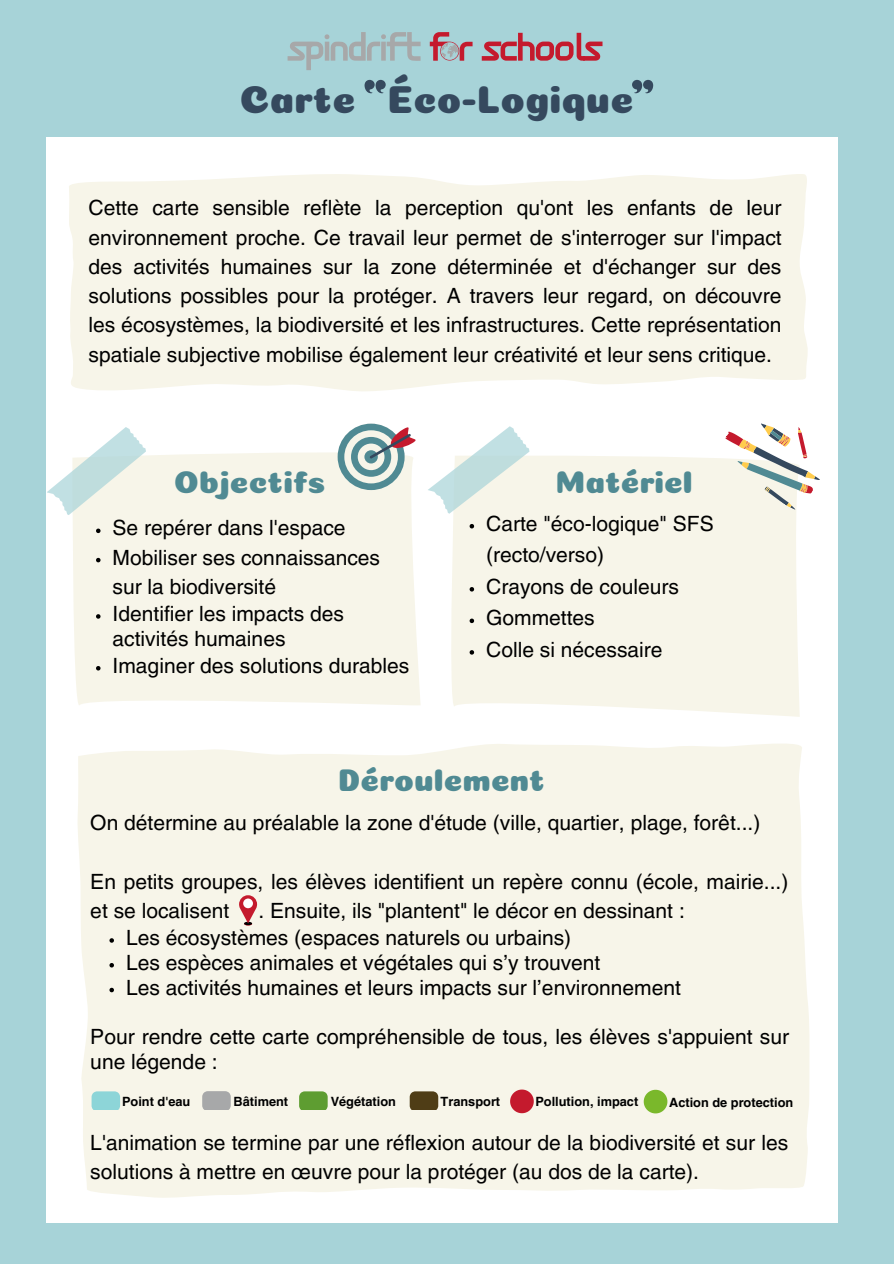
<style>
.page{position:relative;width:894px;height:1264px;background:#fff}
.page>*{position:absolute;margin:0;border:0;box-sizing:border-box;transform-origin:0 0}
.t1{font:39px "Coiny";color:#35495e}
.t2{font:31.5px "Coiny";color:#508a93}
.t3{font:21px/29.2px "Helvetica LT Pro";color:#000}
.t4{font:700 12.75px "Helvetica LT Pro";color:#000}
</style>
<div class="page">
<div style="left:0;top:0;width:893px;height:1263px;background:#a7d3d8"></div>
<div style="left:46px;top:138px;width:791px;height:1085px;background:#fff"></div>
<div style="left:73px;top:452px;width:348px;height:253px;background:#f7f5e9"></div>
<svg style="left:47px;top:427px;width:101px;height:89px"></svg>
<div style="left:448px;top:456px;width:352px;height:261px;background:#f7f5e9"></div>
<svg style="left:428px;top:426px;width:101px;height:87px"></svg>
<svg style="left:337px;top:423px;width:84px;height:67px"></svg>
<svg style="left:720px;top:423px;width:100px;height:91px"></svg>
<div style="left:69px;top:174px;width:739px;height:217px;background:#f7f5e9"></div>
<div style="left:77px;top:744px;width:733px;height:454px;background:#f7f5e9"></div>
<svg style="left:287px;top:32px;width:133px;height:38px"></svg>
<svg style="left:481px;top:33px;width:121px;height:28px"></svg>
<svg style="left:429px;top:32px;width:43px;height:29px"></svg>
<svg style="left:91px;top:1091px;width:29px;height:18px"></svg>
<svg style="left:510px;top:1089px;width:23px;height:24px"></svg>
<svg style="left:643px;top:1089px;width:24px;height:24px"></svg>
<svg style="left:202px;top:1091px;width:29px;height:18px"></svg>
<svg style="left:299px;top:1091px;width:28px;height:18px"></svg>
<svg style="left:409px;top:1091px;width:29px;height:18px"></svg>
<svg style="left:239px;top:895px;width:18px;height:30px"></svg>
<div style="left:243px;top:898px;width:10px;height:10px;background:#fff;border-radius:50%"></div>
<svg style="left:469px;top:524px;width:5px;height:4px"></svg>
<svg style="left:469px;top:587px;width:5px;height:4px"></svg>
<svg style="left:469px;top:618px;width:5px;height:5px"></svg>
<svg style="left:469px;top:650px;width:5px;height:4px"></svg>
<svg style="left:96px;top:528px;width:4px;height:5px"></svg>
<svg style="left:96px;top:558px;width:4px;height:4px"></svg>
<svg style="left:96px;top:614px;width:4px;height:4px"></svg>
<svg style="left:96px;top:666px;width:4px;height:4px"></svg>
<svg style="left:109px;top:938px;width:5px;height:4px"></svg>
<svg style="left:109px;top:963px;width:5px;height:4px"></svg>
<svg style="left:109px;top:987px;width:5px;height:5px"></svg>
<svg style="left:364px;top:80px;width:21px;height:13px"></svg>
<svg style="left:632px;top:80px;width:21px;height:13px"></svg>
<h1 class="t1" style="left:239px;top:77px;width:395px">Carte Éco-Logique</h1>
<p class="t3" style="left:89px;top:195px;width:694px;text-align:justify">Cette carte sensible reflète la perception qu'ont les enfants de leur environnement proche. Ce travail leur permet de s'interroger sur l'impact des activités humaines sur la zone déterminée et d'échanger sur des solutions possibles pour la protéger. A travers leur regard, on découvre les écosystèmes, la biodiversité et les infrastructures. Cette représentation spatiale subjective mobilise également leur créativité et leur sens critique.</p>
<h2 class="t2" style="left:174px;top:464px;width:153px">Objectifs</h2>
<h2 class="t2" style="left:555px;top:464px;width:139px">Matériel</h2>
<p class="t3" style="left:113px;top:515px;width:269px">Se repérer dans l'espace<br>Mobiliser ses connaissances sur la biodiversité</p>
<p class="t3" style="left:113px;top:603px;width:233px;line-height:24.8px">Identifier les impacts des activités humaines</p>
<p class="t3" style="left:113px;top:652px;width:298px">Imaginer des solutions durables</p>
<p class="t3" style="left:486px;top:509px;width:229px;line-height:31.5px">Carte "éco-logique" SFS (recto/verso)<br>Crayons de couleurs<br>Gommettes<br>Colle si nécessaire</p>
<h2 class="t2" style="left:338px;top:761px;width:209px">Déroulement</h2>
<p class="t3" style="left:90px;top:810px;width:671px">On détermine au préalable la zone d'étude (ville, quartier, plage, forêt...)</p>
<p class="t3" style="left:90px;top:868px;width:699px">En petits groupes, les élèves identifient un repère connu (école, mairie...) et se localisent</p>
<p class="t3" style="left:258px;top:898px;width:427px">. Ensuite, ils "plantent" le décor en dessinant :</p>
<p class="t3" style="left:126px;top:927px;width:556px;line-height:24.8px">Les écosystèmes (espaces naturels ou urbains)<br>Les espèces animales et végétales qui s’y trouvent<br>Les activités humaines et leurs impacts sur l’environnement</p>
<p class="t3" style="left:90px;top:1026px;width:700px;line-height:24.8px">Pour rendre cette carte compréhensible de tous, les élèves s'appuient sur une légende :</p>
<p class="t4" style="left:122px;top:1096px;width:70px">Point d'eau</p>
<p class="t4" style="left:233px;top:1097px;width:56px">Bâtiment</p>
<p class="t4" style="left:330px;top:1096px;width:67px">Végétation</p>
<p class="t4" style="left:440px;top:1096px;width:61px">Transport</p>
<p class="t4" style="left:535px;top:1096px;width:104px">Pollution, impact</p>
<p class="t4" style="left:669px;top:1097px;width:126px">Action de protection</p>
<p class="t3" style="left:90px;top:1129px;width:699px">L'animation se termine par une réflexion autour de la biodiversité et sur les solutions à mettre en œuvre pour la protéger (au dos de la carte).</p>
</div>
